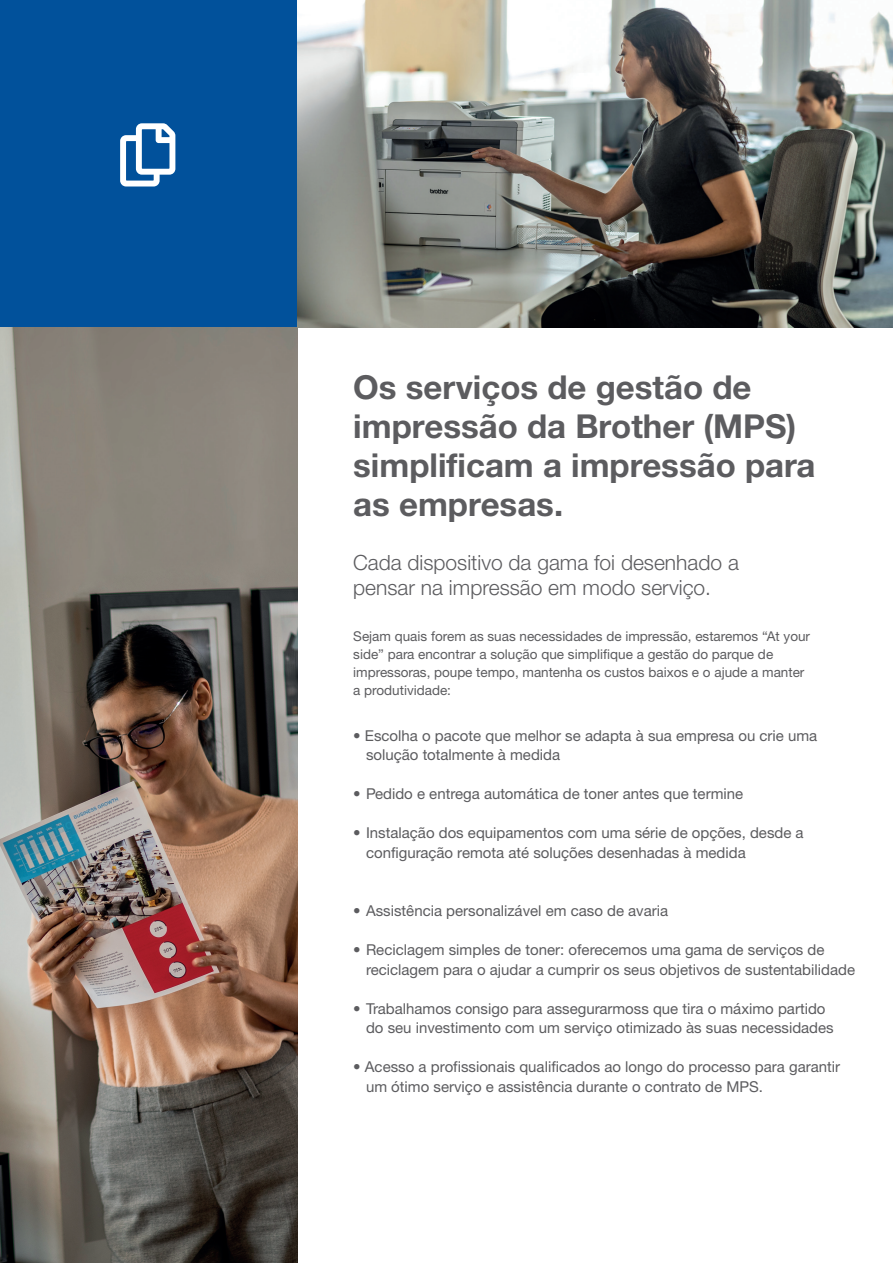
<style>
.page{position:relative;width:893px;height:1263px;background:#fff}
.page>*{position:absolute;margin:0;border:0;box-sizing:border-box;transform-origin:0 0}
.t1{font:700 33px/39px "Helvetica Neue LTW1 G";color:#5c5c5f}
.t2{font:300 21px/25.5px "Helvetica Neue LTW1 G";color:#5c5c5f}
.t3{font:15px/19.5px "Helvetica Neue LTW1 G";color:#5c5c5f}
.t4{font:13.5px/18px "Helvetica Neue LTW1 G";color:#5c5c5f}
</style>
<div class="page">
<div style="left:0;top:0;width:298px;height:327px;background:#01519b"></div>
<img style="left:0;top:327px;width:298px;height:936px">
<img style="left:298px;top:0;width:595px;height:327px">
<svg style="left:120px;top:123px;width:55px;height:63px"></svg>
<h1 class="t1" style="left:353px;top:367px;width:464px">Os serviços de gestão de impressão da Brother (MPS) simplificam a impressão para as empresas.</h1>
<h2 class="t2" style="left:353px;top:549px;width:387px">Cada dispositivo da gama foi desenhado a pensar na impressão em modo serviço.</h2>
<p class="t4" style="left:353px;top:627px;width:458px">Sejam quais forem as suas necessidades de impressão, estaremos “At your side” para encontrar a solução que simplifique a gestão do parque de impressoras, poupe tempo, mantenha os custos baixos e o ajude a manter a produtividade:</p>
<p class="t3" style="left:366px;top:726px;width:453px;text-indent:-13px">• Escolha o pacote que melhor se adapta à sua empresa ou crie uma solução totalmente à medida</p>
<p class="t3" style="left:353px;top:784px;width:391px">• Pedido e entrega automática de toner antes que termine</p>
<p class="t3" style="left:366px;top:823px;width:439px;text-indent:-13px">• Instalação dos equipamentos com uma série de opções, desde a configuração remota até soluções desenhadas à medida</p>
<p class="t3" style="left:353px;top:901px;width:316px">• Assistência personalizável em caso de avaria</p>
<p class="t3" style="left:366px;top:940px;width:491px;text-indent:-13px">• Reciclagem simples de toner: oferecemos uma gama de serviços de reciclagem para o ajudar a cumprir os seus objetivos de sustentabilidade</p>
<p class="t3" style="left:366px;top:999px;width:469px;text-indent:-13px">• Trabalhamos consigo para assegurarmoss que tira o máximo partido do seu investimento com um serviço otimizado às suas necessidades</p>
<p class="t3" style="left:366px;top:1057px;width:476px;text-indent:-13px">• Acesso a profissionais qualificados ao longo do processo para garantir um ótimo serviço e assistência durante o contrato de MPS.</p>
</div>
